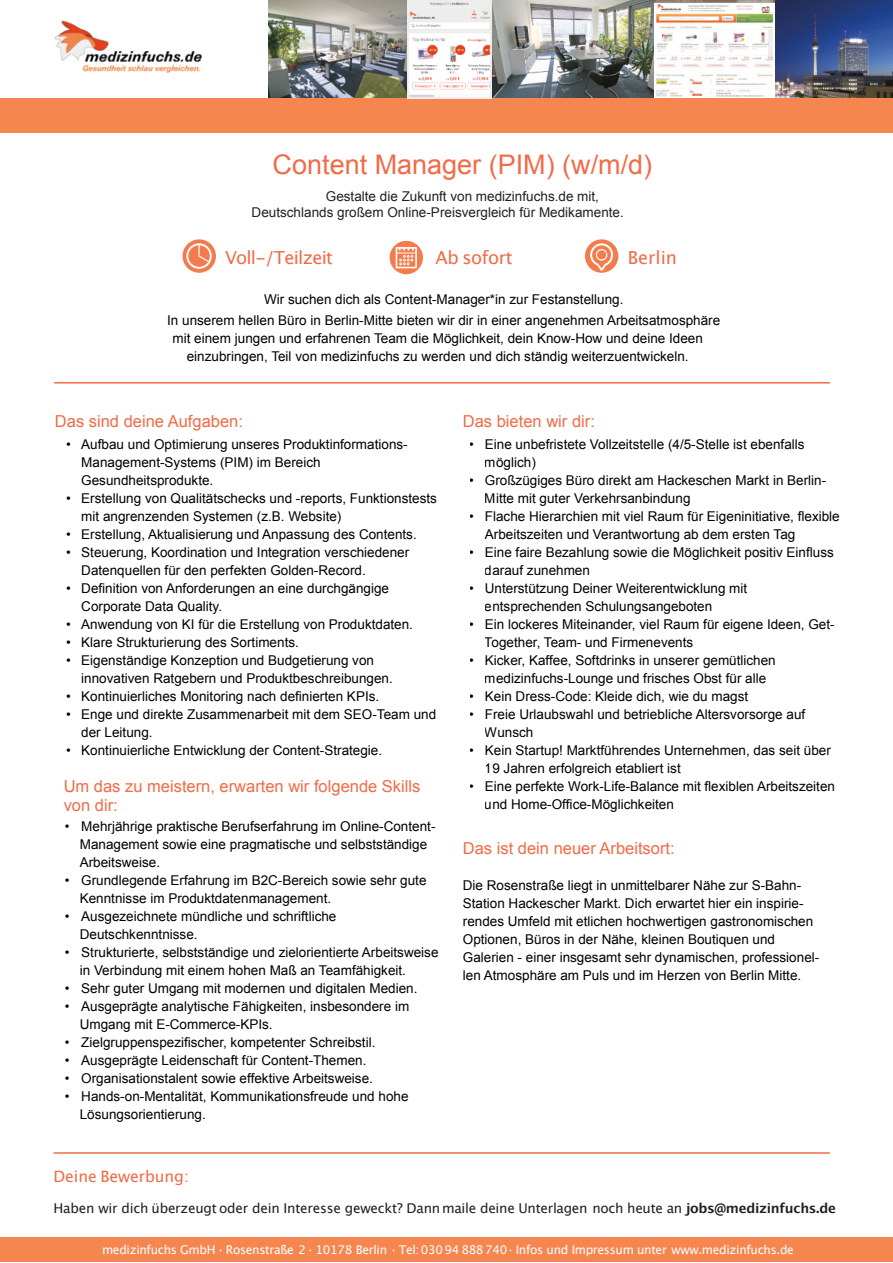
<style>
.page{position:relative;width:893px;height:1263px;background:#fff}
.page>*{position:absolute;margin:0;border:0;box-sizing:border-box;transform-origin:0 0}
.t1{font:27px "Arial";color:#f16b47}
.t2{font:18px "Lucida Grande";letter-spacing:-.025em;color:#f16b47}
.t3{font:16.5px/19.5px "Arial";color:#f16b47}
.t4{font:15.75px "Lucida Grande";letter-spacing:-.005em;color:#f16b47}
.t5{font:13.5px/18px "Arial";color:#000001}
.t6{font:13.5px "Lucida Grande";letter-spacing:-.015em;color:#231f20}
.t7{font:13.5px/16.2px "Arial";color:#231f20}
.t8{font:12px "Lucida Grande";letter-spacing:-.025em;color:#fff}
.s1{font-weight:700}
</style>
<div class="page">
<img style="left:775px;top:0;width:118px;height:98px">
<img style="left:492px;top:0;width:163px;height:98px">
<img style="left:54px;top:20px;width:148px;height:53px">
<img style="left:268px;top:0;width:139px;height:98px">
<img style="left:655px;top:0;width:120px;height:97px">
<div style="left:0;top:98px;width:893px;height:35px;background:#f58650"></div>
<div style="left:0;top:1237px;width:893px;height:24px;background:#f58650"></div>
<div style="left:390px;top:241px;width:33px;height:33px;background:#f47b4c;border-radius:50%"></div>
<svg style="left:396px;top:247px;width:21px;height:21px"></svg>
<div style="left:585px;top:239px;width:33px;height:34px;background:#f47b4c;border-radius:50%"></div>
<svg style="left:589px;top:243px;width:25px;height:28px"></svg>
<div style="left:183px;top:239px;width:33px;height:34px;background:#f47b4c;border-radius:50%"></div>
<svg style="left:186px;top:243px;width:26px;height:26px"></svg>
<hr style="left:54px;top:382px;width:776px;height:1px;background:#f16b47">
<hr style="left:54px;top:1152px;width:776px;height:2px;background:#f16b47">
<img style="left:407px;top:0;width:85px;height:98px">
<h1 class="t1" style="left:273px;top:155px;width:381px">Content Manager (PIM) (w/m/d)</h1>
<p class="t7" style="left:252px;top:190px;width:374px;text-indent:74px">Gestalte die Zukunft von medizinfuchs.de mit,<br>Deutschlands großem Online-Preisvergleich für Medikamente.</p>
<h2 class="t2" style="left:225px;top:250px;width:109px">Voll-/Teilzeit</h2>
<h2 class="t2" style="left:435px;top:250px;width:79px">Ab sofort</h2>
<h2 class="t2" style="left:628px;top:250px;width:51px">Berlin</h2>
<p class="t5" style="left:167px;top:290px;width:555px;line-height:21px;text-align:center">Wir suchen dich als Content-Manager*in zur Festanstellung.<br>In unserem hellen Büro in Berlin-Mitte bieten wir dir in einer angenehmen Arbeitsatmosphäre</p>
<p class="t5" style="left:173px;top:330px;width:532px;text-align:center">mit einem jungen und erfahrenen Team die Möglichkeit, dein Know-How und deine Ideen einzubringen, Teil von medizinfuchs zu werden und dich ständig weiterzuentwickeln.</p>
<p class="t3" style="left:55px;top:413px;width:190px">Das sind deine Aufgaben:</p>
<p class="t5" style="left:81px;top:436px;width:328px;text-indent:-15px">• Aufbau und Optimierung unseres Produktinformations-<br>Management-Systems (PIM) im Bereich<br>Gesundheitsprodukte.</p>
<p class="t5" style="left:81px;top:490px;width:357px;text-indent:-15px">• Erstellung von Qualitätschecks und -reports, Funktionstests mit angrenzenden Systemen (z.B. Website)</p>
<p class="t5" style="left:66px;top:526px;width:352px">• Erstellung, Aktualisierung und Anpassung des Contents.</p>
<p class="t5" style="left:81px;top:544px;width:329px;text-indent:-15px">• Steuerung, Koordination und Integration verschiedener<br>Datenquellen für den perfekten Golden-Record.</p>
<p class="t5" style="left:81px;top:580px;width:309px;text-indent:-15px">• Definition von Anforderungen an eine durchgängige<br>Corporate Data Quality.</p>
<p class="t5" style="left:66px;top:616px;width:348px">• Anwendung von KI für die Erstellung von Produktdaten.</p>
<p class="t5" style="left:66px;top:634px;width:234px">• Klare Strukturierung des Sortiments.</p>
<p class="t5" style="left:81px;top:652px;width:313px;text-indent:-15px">• Eigenständige Konzeption und Budgetierung von innovativen Ratgebern und Produktbeschreibungen.</p>
<p class="t5" style="left:66px;top:688px;width:314px">• Kontinuierliches Monitoring nach definierten KPIs.</p>
<p class="t5" style="left:81px;top:706px;width:356px;text-indent:-15px">• Enge und direkte Zusammenarbeit mit dem SEO-Team und der Leitung.</p>
<p class="t5" style="left:66px;top:742px;width:317px">• Kontinuierliche Entwicklung der Content-Strategie.</p>
<p class="t3" style="left:64px;top:777px;width:358px">Um das zu meistern, erwarten wir folgende Skills von dir:</p>
<p class="t5" style="left:80px;top:819px;width:357px;text-indent:-15px">• Mehrjährige praktische Berufserfahrung im Online-Content-<br>Management sowie eine pragmatische und selbstständige<br>Arbeitsweise.</p>
<p class="t5" style="left:80px;top:873px;width:348px;text-indent:-15px">• Grundlegende Erfahrung im B2C-Bereich sowie sehr gute<br>Kenntnisse im Produktdatenmanagement.</p>
<p class="t5" style="left:80px;top:909px;width:258px;text-indent:-15px">• Ausgezeichnete mündliche und schriftliche<br>Deutschkenntnisse.</p>
<p class="t5" style="left:80px;top:945px;width:360px;text-indent:-15px">• Strukturierte, selbstständige und zielorientierte Arbeitsweise in Verbindung mit einem hohen Maß an Teamfähigkeit.</p>
<p class="t5" style="left:65px;top:981px;width:354px">• Sehr guter Umgang mit modernen und digitalen Medien.</p>
<p class="t5" style="left:80px;top:999px;width:331px;text-indent:-15px">• Ausgeprägte analytische Fähigkeiten, insbesondere im<br>Umgang mit E-Commerce-KPIs.</p>
<p class="t5" style="left:65px;top:1035px;width:312px">• Zielgruppenspezifischer, kompetenter Schreibstil.</p>
<p class="t5" style="left:65px;top:1053px;width:303px">• Ausgeprägte Leidenschaft für Content-Themen.</p>
<p class="t5" style="left:65px;top:1071px;width:310px">• Organisationstalent sowie effektive Arbeitsweise.</p>
<p class="t5" style="left:80px;top:1089px;width:330px;text-indent:-15px">• Hands-on-Mentalität, Kommunikationsfreude und hohe<br>Lösungsorientierung.</p>
<p class="t3" style="left:463px;top:412px;width:134px">Das bieten wir dir:</p>
<p class="t5" style="left:485px;top:436px;width:321px;text-indent:-15px">• Eine unbefristete Vollzeitstelle (4/5-Stelle ist ebenfalls möglich)</p>
<p class="t5" style="left:485px;top:472px;width:343px;text-indent:-15px">• Großzügiges Büro direkt am Hackeschen Markt in Berlin-<br>Mitte mit guter Verkehrsanbindung</p>
<p class="t5" style="left:485px;top:508px;width:356px;text-indent:-15px">• Flache Hierarchien mit viel Raum für Eigeninitiative, flexible<br>Arbeitszeiten und Verantwortung ab dem ersten Tag</p>
<p class="t5" style="left:485px;top:544px;width:350px;text-indent:-15px">• Eine faire Bezahlung sowie die Möglichkeit positiv Einfluss darauf zunehmen</p>
<p class="t5" style="left:485px;top:580px;width:264px;text-indent:-15px">• Unterstützung Deiner Weiterentwicklung mit entsprechenden Schulungsangeboten</p>
<p class="t5" style="left:485px;top:616px;width:351px;text-indent:-15px">• Ein lockeres Miteinander, viel Raum für eigene Ideen, Get-<br>Together, Team- und Firmenevents</p>
<p class="t5" style="left:470px;top:652px;width:307px;text-align:center">• Kicker, Kaffee, Softdrinks in unserer gemütlichen medizinfuchs-Lounge und frisches Obst für alle</p>
<p class="t5" style="left:470px;top:688px;width:280px">• Kein Dress-Code: Kleide dich, wie du magst</p>
<p class="t5" style="left:485px;top:706px;width:322px;text-indent:-15px">• Freie Urlaubswahl und betriebliche Altersvorsorge auf<br>Wunsch</p>
<p class="t5" style="left:485px;top:742px;width:347px;text-indent:-15px">• Kein Startup! Marktführendes Unternehmen, das seit über<br>19 Jahren erfolgreich etabliert ist</p>
<p class="t5" style="left:485px;top:778px;width:352px;text-indent:-15px">• Eine perfekte Work-Life-Balance mit flexiblen Arbeitszeiten und Home-Office-Möglichkeiten</p>
<p class="t3" style="left:463px;top:840px;width:213px">Das ist dein neuer Arbeitsort:</p>
<p class="t5" style="left:463px;top:877px;width:358px">Die Rosenstraße liegt in unmittelbarer Nähe zur S-Bahn-Station Hackescher Markt. Dich erwartet hier ein inspirie&shy;rendes Umfeld mit etlichen hochwertigen gastronomischen Optionen, Büros in der Nähe, kleinen Boutiquen und Galerien - einer insgesamt sehr dynamischen, professionel&shy;len Atmosphäre am Puls und im Herzen von Berlin Mitte.</p>
<p class="t4" style="left:54px;top:1169px;width:137px">Deine Bewerbung:</p>
<p class="t6" style="left:54px;top:1202px;width:784px">Haben wir dich überzeugt oder dein Interesse geweckt? Dann maile deine Unterlagen noch heute an <span class="s1">jobs@medizinfuchs.de</span></p>
<p class="t8" style="left:102px;top:1244px;width:693px">medizinfuchs GmbH · Rosenstraße 2 · 10178 Berlin · Tel: 030 94 888 740 · Infos und Impressum unter www.medizinfuchs.de</p>
</div>
